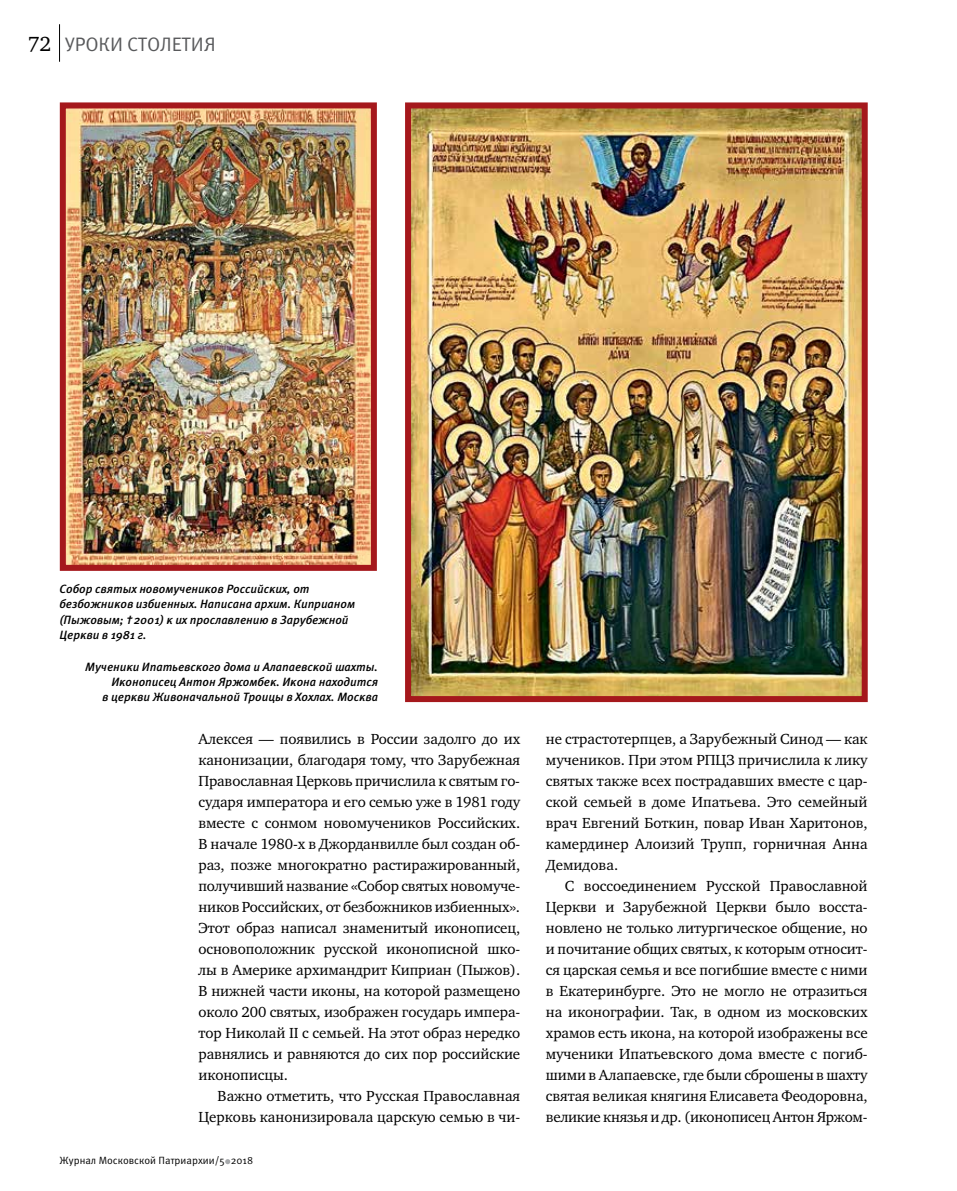
<style>
.page{position:relative;width:957px;height:1191px;background:#fff}
.page>*{position:absolute;margin:0;border:0;box-sizing:border-box;transform-origin:0 0}
.t1{font:19.5px "Meta Pro";letter-spacing:-.005em;color:#58595b}
.t2{font:15px/21px "Charter ITC";color:#000;text-align:justify}
.t3{font:italic 500 12px/15px "Meta Pro";letter-spacing:-.005em;color:#000}
.t4{font:10.5px "Meta Pro";color:#000}
.s1{font-family:"Charter ITC";font-size:21px;color:#000}
</style>
<div class="page">
<hr style="left:59px;top:24px;width:1px;height:38px;background:#000">
<svg style="left:225px;top:1159px;width:5px;height:5px"></svg>
<img style="left:412px;top:109px;width:448px;height:586px">
<div style="left:405px;top:102px;width:462px;height:600px;border:6px solid #a5181c"></div>
<img style="left:67px;top:109px;width:303px;height:455px">
<div style="left:60px;top:102px;width:317px;height:469px;border:6px solid #a5181c"></div>
<h1 class="t1" style="left:28px;top:32px;width:189px"><span class="s1">72</span> УРОКИ СТОЛЕТИЯ</h1>
<p class="t3" style="left:60px;top:582px;width:297px">Собор святых новомучеников Российских, от безбожников избиенных. Написана архим. Киприаном (Пыжовым; †2001) к их прославлению в Зарубежной Церкви в 1981 г.</p>
<p class="t3" style="left:85px;top:659px;width:294px;text-align:right">Мученики Ипатьевского дома и Алапаевской шахты.<br>Иконописец Антон Яржомбек. Икона находится<br>в церкви Живоначальной Троицы в Хохлах. Москва</p>
<p class="t2" style="left:198px;top:728px;width:323px">Алексея — появились в России задолго до их канонизации, благодаря тому, что Зарубежная Православная Церковь причислила к святым го&shy;сударя императора и его семью уже в 1981 году вместе с сонмом новомучеников Российских.<br>В начале 1980-х в Джорданвилле был создан об&shy;раз, позже многократно растиражированный, получивший название «Собор святых новомуче&shy;ников Российских, от безбожников избиенных».<br>Этот образ написал знаменитый иконописец, основоположник русской иконописной шко&shy;лы в Америке архимандрит Киприан (Пыжов).<br>В нижней части иконы, на которой размещено около 200 святых, изображен государь импера&shy;тор Николай II с семьей. На этот образ нередко равнялись и равняются до сих пор российские иконописцы.</p>
<p class="t2" style="left:198px;top:1085px;width:323px;text-align:right">Важно отметить, что Русская Православная<br>Церковь канонизировала царскую семью в чи-</p>
<p class="t4" style="left:60px;top:1153px;width:195px">Журнал Московской Патриархии/5 2018</p>
<p class="t2" style="left:546px;top:728px;width:323px">не страстотерпцев, а Зарубежный Синод — как мучеников. При этом РПЦЗ причислила к лику святых также всех пострадавших вместе с цар&shy;ской семьей в доме Ипатьева. Это семейный врач Евгений Боткин, повар Иван Харитонов, камердинер Алоизий Трупп, горничная Анна Демидова.</p>
<p class="t2" style="left:546px;top:875px;width:323px;text-indent:19px">С воссоединением Русской Православной Церкви и Зарубежной Церкви было восста&shy;новлено не только литургическое общение, но и почитание общих святых, к которым относит&shy;ся царская семья и все погибшие вместе с ними в Екатеринбурге. Это не могло не отразиться на иконографии. Так, в одном из московских храмов есть икона, на которой изображены все мученики Ипатьевского дома вместе с погиб&shy;шими в Алапаевске, где были сброшены в шахту святая великая княгиня Елисавета Феодоровна, великие князья и др. (иконописец Антон Яржом-</p>
</div>
